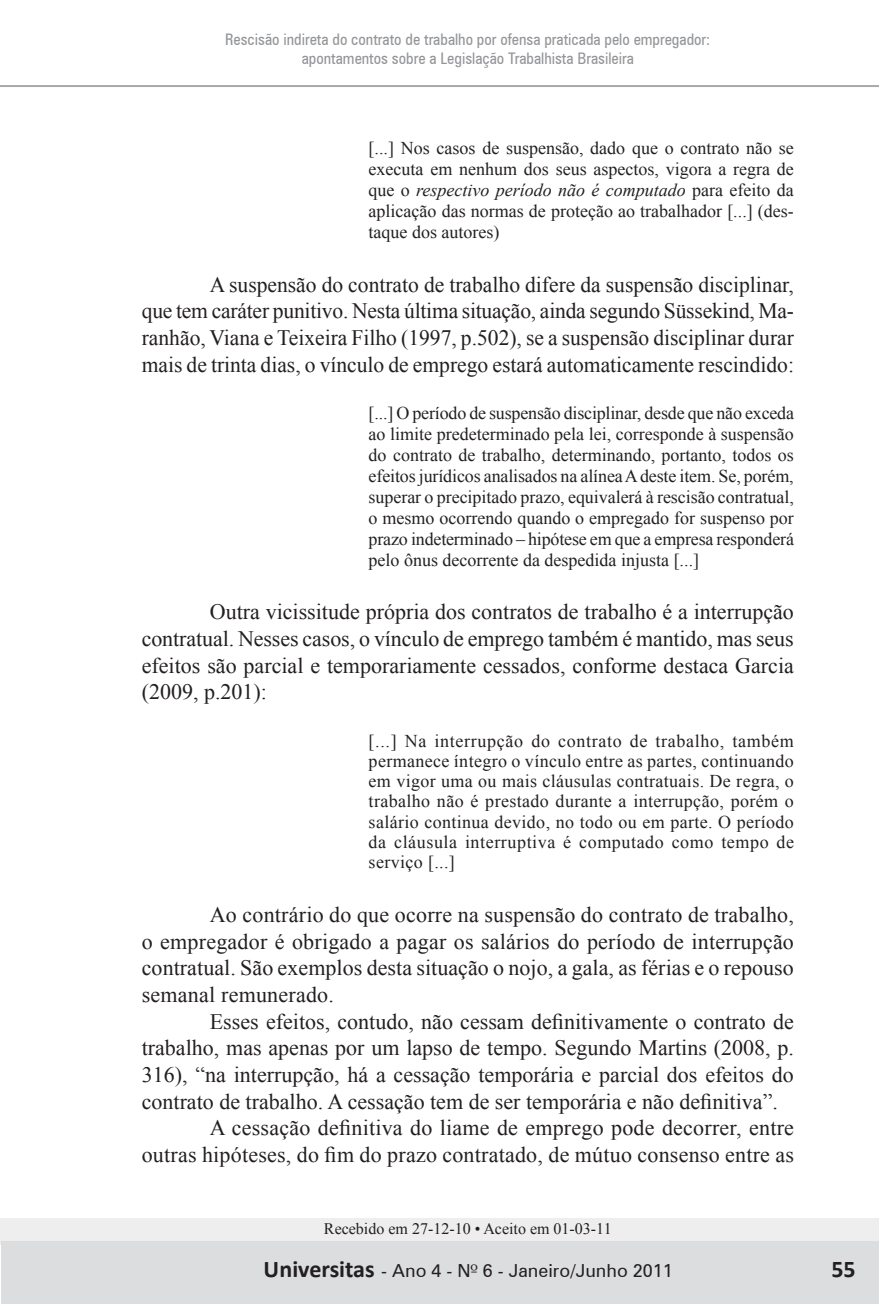
<style>
.page{position:relative;width:879px;height:1304px;background:#fff}
.page>*{position:absolute;margin:0;border:0;box-sizing:border-box;transform-origin:0 0}
.t1{font:700 24px "Calibri";color:#231f20}
.t2{font:22px/26.8px "Times New Roman";color:#231f20;text-align:justify}
.t3{font:18px/21px "Times New Roman";color:#231f20;text-align:justify}
.t4{font:18px "Zurich BT";color:#231f20}
.t5{font:condensed 16px/18.8px "Zurich BT";color:#939598;text-align:center}
.t6{font:16px "Times New Roman";color:#231f20}
.s1{font-style:italic}
.s2{font-family:"Zurich BT";font-weight:400;font-size:18px}
.s3{font-family:"Zapf Humanist 601 BT"}
</style>
<div class="page">
<div style="left:0;top:1218px;width:879px;height:27px;background:#eeeeef"></div>
<div style="left:1px;top:1242px;width:878px;height:62px;background:#dcdddf"></div>
<hr style="left:0;top:85px;width:879px;height:2px;background:#a8a9ad">
<p class="t5" style="left:225px;top:30px;width:486px">Rescisão indireta do contrato de trabalho por ofensa praticada pelo empregador: apontamentos sobre a Legislação Trabalhista Brasileira</p>
<p class="t3" style="left:369px;top:137px;width:427px">[...] Nos casos de suspensão, dado que o contrato não se executa em nenhum dos seus aspectos, vigora a regra de que o <span class="s1">respectivo período não é computado</span> para efeito da aplicação das normas de proteção ao trabalhador [...] (des&shy;taque dos autores)</p>
<p class="t2" style="left:142px;top:271px;width:654px;text-indent:68px">A suspensão do contrato de trabalho difere da suspensão disciplinar, que tem caráter punitivo. Nesta última situação, ainda segundo Süssekind, Ma&shy;ranhão, Viana e Teixeira Filho (1997, p.502), se a suspensão disciplinar durar mais de trinta dias, o vínculo de emprego estará automaticamente rescindido:</p>
<p class="t3" style="left:369px;top:403px;width:427px">[...] O período de suspensão disciplinar, desde que não exceda ao limite predeterminado pela lei, corresponde à suspensão do contrato de trabalho, determinando, portanto, todos os efeitos jurídicos analisados na alínea A deste item. Se, porém, superar o precipitado prazo, equivalerá à rescisão contratual, o mesmo ocorrendo quando o empregado for suspenso por prazo indeterminado – hipótese em que a empresa responderá pelo ônus decorrente da despedida injusta [...]</p>
<p class="t2" style="left:142px;top:598px;width:653px;text-indent:68px">Outra vicissitude própria dos contratos de trabalho é a interrupção contratual. Nesses casos, o vínculo de emprego também é mantido, mas seus efeitos são parcial e temporariamente cessados, conforme destaca Garcia (2009, p.201):</p>
<p class="t3" style="left:369px;top:730px;width:427px;line-height:20.4px">[...] Na interrupção do contrato de trabalho, também permanece íntegro o vínculo entre as partes, continuando em vigor uma ou mais cláusulas contratuais. De regra, o trabalho não é prestado durante a interrupção, porém o salário continua devido, no todo ou em parte. O período da cláusula interruptiva é computado como tempo de serviço [...]</p>
<p class="t2" style="left:142px;top:901px;width:654px;text-indent:68px">Ao contrário do que ocorre na suspensão do contrato de trabalho, o empregador é obrigado a pagar os salários do período de interrupção contratual. São exemplos desta situação o nojo, a gala, as férias e o repouso semanal remunerado.</p>
<p class="t2" style="left:210px;top:1008px;width:585px">Esses efeitos, contudo, não cessam definitivamente o contrato de</p>
<p class="t2" style="left:142px;top:1034px;width:653px">trabalho, mas apenas por um lapso de tempo. Segundo Martins (2008, p.</p>
<p class="t2" style="left:142px;top:1061px;width:653px">316), “na interrupção, há a cessação temporária e parcial dos efeitos do</p>
<p class="t2" style="left:142px;top:1088px;width:637px">contrato de trabalho. A cessação tem de ser temporária e não definitiva”.</p>
<p class="t2" style="left:210px;top:1114px;width:586px">A cessação definitiva do liame de emprego pode decorrer, entre</p>
<p class="t2" style="left:142px;top:1141px;width:654px">outras hipóteses, do fim do prazo contratado, de mútuo consenso entre as</p>
<p class="t6" style="left:324px;top:1218px;width:289px">Recebido em 27-12-10 • Aceito em 01-03-11</p>
<p class="t1" style="left:254px;top:1254px;width:113px">UUniversitas</p>
<p class="t1" style="left:279px;top:1254px;width:184px">niversitas<span class="s2">- Ano 2 - N</span></p>
<p class="t4" style="left:470px;top:1260px;width:204px"><span class="s3">º</span> 6 - Janeiro/Junho 2011</p>
<p class="t1" style="left:832px;top:1253px;width:26px">55</p>
<p class="t4" style="left:381px;top:1260px;width:302px">- Ano 4 - N<span class="s3">º</span> 3 - Julho/Dezembro 2009</p>
</div>
